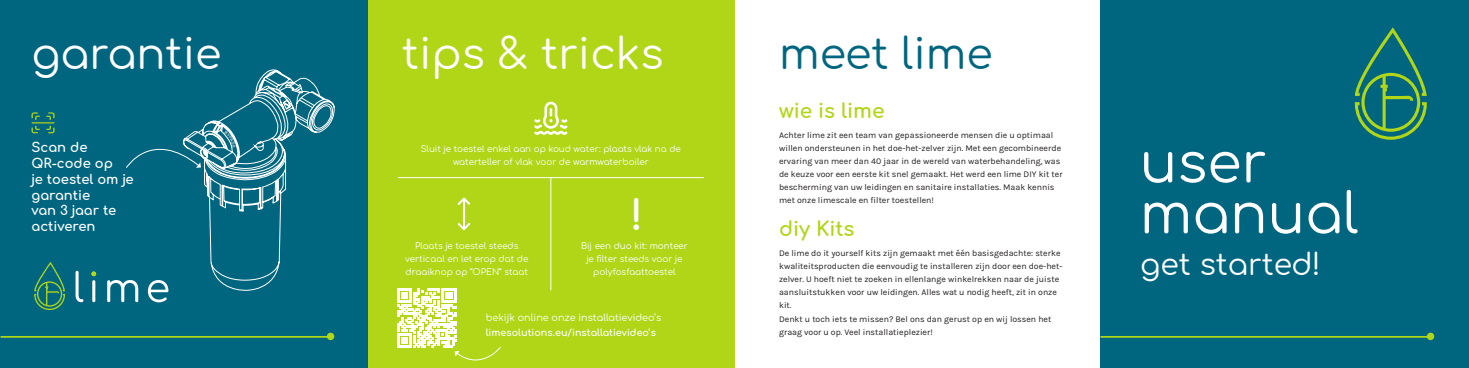
<style>
.page{position:relative;width:1469px;height:368px;background:#fff}
.page>*{position:absolute;margin:0;border:0;box-sizing:border-box;transform-origin:0 0}
.t1{font:55.56px "Comfortaa";color:#fff}
.t2{font:42.88px "Comfortaa";color:#fff}
.t3{font:42.88px "Comfortaa";color:#006680}
.t4{font:40.95px "Comfortaa";color:#fff}
.t5{font:29.93px "Comfortaa";color:#fff}
.t6{font:20.12px "Comfortaa";color:#b0d617}
.t7{font:13.12px/15.8px "Comfortaa";color:#fff}
.t8{font:9.62px "Comfortaa";color:#fff}
.t9{font:8.75px/13.1px "Karla";color:#231f20}
.t10{font:8.75px/13.1px "Comfortaa";color:#fff;text-align:center}
</style>
<div class="page">
<div style="left:1100px;top:0;width:368px;height:367px;background:#006680"></div>
<div style="left:367px;top:0;width:367px;height:367px;background:#b0d617"></div>
<div style="left:0;top:0;width:367px;height:367px;background:#006680"></div>
<svg style="left:1354px;top:27px;width:72px;height:112px"></svg>
<hr style="left:1100px;top:335px;width:330px;height:2px;background:#b0d617">
<div style="left:1426px;top:332px;width:8px;height:7px;background:#b0d617;border-radius:50%"></div>
<hr style="left:1px;top:335px;width:329px;height:2px;background:#b0d617">
<div style="left:327px;top:332px;width:7px;height:7px;background:#b0d617;border-radius:50%"></div>
<svg style="left:34px;top:262px;width:31px;height:47px"></svg>
<svg style="left:76px;top:270px;width:7px;height:31px"></svg>
<svg style="left:107px;top:280px;width:31px;height:21px"></svg>
<svg style="left:148px;top:280px;width:20px;height:22px"></svg>
<svg style="left:91px;top:271px;width:5px;height:30px"></svg>
<svg style="left:397px;top:288px;width:104px;height:73px"></svg>
<svg style="left:457px;top:197px;width:13px;height:33px"></svg>
<hr style="left:398px;top:177px;width:305px;height:1px;background:#fff">
<hr style="left:550px;top:177px;width:1px;height:113px;background:#fff">
<svg style="left:534px;top:101px;width:33px;height:34px"></svg>
<svg style="left:32px;top:112px;width:23px;height:21px"></svg>
<svg style="left:201px;top:69px;width:125px;height:222px"></svg>
<svg style="left:309px;top:99px;width:26px;height:36px"></svg>
<svg style="left:126px;top:130px;width:75px;height:38px"></svg>
<svg style="left:224px;top:131px;width:11px;height:16px"></svg>
<p class="t2" style="left:32px;top:15px;width:191px">garantie</p>
<p class="t2" style="left:402px;top:15px;width:263px">tips &amp; tricks</p>
<p class="t3" style="left:779px;top:15px;width:215px">meet lime</p>
<p class="t7" style="left:32px;top:138px;width:57px">Scan de</p>
<p class="t7" style="left:32px;top:153px;width:83px">QR-code op</p>
<p class="t7" style="left:32px;top:169px;width:104px">je toestel om je garantie</p>
<p class="t7" style="left:32px;top:201px;width:86px">van 3 jaar te activeren</p>
<p class="t10" style="left:421px;top:141px;width:262px">Sluit je toestel enkel aan op koud water: plaats vlak na de waterteller of vlak voor de warmwaterboiler</p>
<p class="t4" style="left:631px;top:178px;width:13px">!</p>
<p class="t10" style="left:405px;top:238px;width:125px">Plaats je toestel steeds verticaal en let erop dat de draaiknop op “OPEN” staat</p>
<p class="t10" style="left:581px;top:238px;width:108px">Bij een duo kit: monteer je filter steeds voor je polyfosfaattoestel</p>
<p class="t8" style="left:486px;top:308px;width:177px">bekijk online onze installatievideo’s</p>
<p class="t8" style="left:486px;top:323px;width:172px">limesolutions.eu/installatievideo’s</p>
<p class="t6" style="left:779px;top:93px;width:107px">wie is lime</p>
<p class="t9" style="left:779px;top:128px;width:285px">Achter lime zit een team van gepassioneerde mensen die u optimaal willen ondersteunen in het doe-het-zelver zijn. Met een gecombineerde ervaring van meer dan 40 jaar in de wereld van waterbehandeling, was de keuze voor een eerste kit snel gemaakt. Het werd een lime DIY kit ter bescherming van uw leidingen en sanitaire installaties. Maak kennis met onze limescale en filter toestellen!</p>
<p class="t6" style="left:779px;top:210px;width:77px">diy Kits</p>
<p class="t9" style="left:779px;top:246px;width:285px">De lime do it yourself kits zijn gemaakt met één basisgedachte: sterke kwaliteitsproducten die eenvoudig te installeren zijn door een doe-het&shy;zelver. U hoeft niet te zoeken in ellenlange winkelrekken naar de juiste aansluitstukken voor uw leidingen. Alles wat u nodig heeft, zit in onze kit.</p>
<p class="t9" style="left:779px;top:311px;width:274px">Denkt u toch iets te missen? Bel ons dan gerust op en wij lossen het graag voor u op. Veel installatieplezier!</p>
<p class="t1" style="left:1139px;top:112px;width:129px">user</p>
<p class="t1" style="left:1139px;top:163px;width:220px">manual</p>
<p class="t5" style="left:1140px;top:237px;width:182px">get started!</p>
</div>
